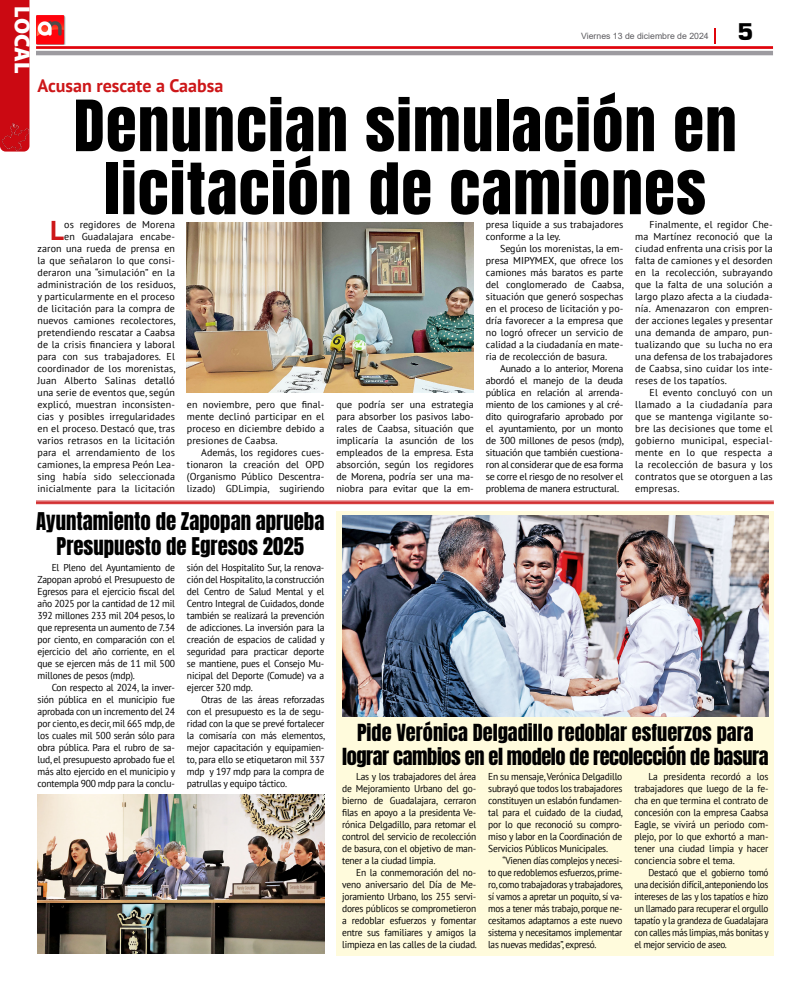
<style>
.page{position:relative;width:808px;height:1007px;background:#fff}
.page>*{position:absolute;margin:0;border:0;box-sizing:border-box;transform-origin:0 0}
.t1{font:60px/63px "Anton";letter-spacing:.02em;color:#000;text-align:center;scale:1.05 1}
.t2{font:700 27.1px "PT Sans";color:#cd1719}
.t3{font:900 25px "Eurostile";color:#000}
.t4{font:900 22px "Myriad Pro";letter-spacing:-.005em;color:#fff}
.t5{font:20.8px/24.9px "Anton";color:#000;text-align:center}
.t6{font:20px/24px "Anton";color:#000;text-align:center}
.t7{font:700 18px "PT Sans";color:#cd1719}
.t8{font:10px/12px "PT Sans";color:#000;text-align:justify}
.t9{font:10px/12px "PT Sans";color:#000;text-align:justify;scale:.96 1}
.t10{font:10px/12px "PT Sans";color:#000;text-align:justify;scale:.95 1}
.t11{font:10px/12px "PT Sans";color:#000;text-align:justify;scale:.93 1}
.t12{font:10px/12px "PT Sans";color:#000;text-align:justify;scale:.92 1}
.t13{font:8.7px "Arial";color:#5c5b5f}
</style>
<div class="page">
<svg style="left:36px;top:28px;width:737px;height:27px"></svg>
<img style="left:36px;top:16px;width:30px;height:29px">
<img style="left:187px;top:222px;width:287px;height:170px">
<hr style="left:36px;top:501px;width:738px;height:1px;background:#cd1719">
<hr style="left:36px;top:502px;width:738px;height:1px;background:#cd1719">
<hr style="left:36px;top:503px;width:738px;height:1px;background:#cd1719">
<div style="left:336px;top:510px;width:438px;height:445px;background:#fffbdc"></div>
<img style="left:38px;top:794px;width:286px;height:159px">
<img style="left:342px;top:515px;width:426px;height:201px">
<div style="left:0;top:0;width:29px;height:120px;background:#cb0912"></div>
<img style="left:0;top:120px;width:30px;height:32px">
<h3 class="t4" style="left:37px;top:6px;width:68px;rotate:90deg">LOCAL</h3>
<p class="t13" style="left:581px;top:30px;width:129px">Viernes 13 de diciembre de 2024</p>
<h3 class="t3" style="left:737px;top:18px;width:17px">5</h3>
<h3 class="t7" style="left:38px;top:73px;width:187px">Acusan rescate a Caabsa</h3>
<h1 class="t1" style="left:74px;top:99px;width:633px">Denuncian simulación en licitación de camiones</h1>
<p class="t8" style="left:38px;top:218px;width:140px;text-align:right">os regidores de Morena<br>en Guadalajara encabe-<br>zaron una rueda de prensa en la que señalaron lo que consi&shy;deraron una “simulación” en la administración de los residuos, y particularmente en el proceso de licitación para la compra de nuevos camiones recolectores, pretendiendo rescatar a Caabsa de la crisis financiera y laboral para con sus trabajadores. El coordinador de los morenistas,<br>Juan Alberto Salinas detalló una serie de eventos que, según explicó, muestran inconsisten&shy;cias y posibles irregularidades en el proceso. Destacó que, tras varios retrasos en la licitación para el arrendamiento de los camiones, la empresa Peón Lea&shy;sing había sido seleccionada inicialmente para la licitación</p>
<h2 class="t2" style="left:50px;top:213px;width:15px">L</h2>
<p class="t8" style="left:187px;top:398px;width:139px">en noviembre, pero que final&shy;mente declinó participar en el proceso en diciembre debido a presiones de Caabsa.</p>
<p class="t8" style="left:187px;top:446px;width:139px;text-indent:14px">Además, los regidores cues&shy;tionaron la creación del OPD (Organismo Público Descentra&shy;lizado) GDLimpia, sugiriendo</p>
<h3 class="t5" style="left:36px;top:510px;width:290px">Ayuntamiento de Zapopan aprueba<br>Presupuesto de Egresos 2025</h3>
<p class="t9" style="left:38px;top:561px;width:145px;text-indent:14px">El Pleno del Ayuntamiento de Zapopan aprobó el Presupuesto de Egresos para el ejercicio fiscal del año 2025 por la cantidad de 12 mil 392 millones 233 mil 204 pesos, lo que representa un aumento de 7.34 por ciento, en comparación con el ejercicio del año corriente, en el que se ejercen más de 11 mil 500 millones de pesos (mdp).</p>
<p class="t9" style="left:38px;top:681px;width:145px;text-indent:14px">Con respecto al 2024, la inver&shy;sión pública en el municipio fue aprobada con un incremento del 24 por ciento, es decir, mil 665 mdp, de los cuales mil 500 serán sólo para obra pública. Para el rubro de sa&shy;lud, el presupuesto aprobado fue el más alto ejercido en el municipio y contempla 900 mdp para la conclu-</p>
<p class="t9" style="left:187px;top:561px;width:145px">sión del Hospitalito Sur, la renova&shy;ción del Hospitalito, la construcción del Centro de Salud Mental y el Centro Integral de Cuidados, donde también se realizará la prevención de adicciones. La inversión para la creación de espacios de calidad y seguridad para practicar deporte se mantiene, pues el Consejo Mu&shy;nicipal del Deporte (Comude) va a ejercer 320 mdp.</p>
<p class="t9" style="left:187px;top:693px;width:145px;text-indent:14px">Otras de las áreas reforzadas con el presupuesto es la de segu&shy;ridad con la que se prevé fortalecer la comisaría con más elementos, mejor capacitación y equipamien&shy;to, para ello se etiquetaron mil 337 mdp y 197 mdp para la compra de patrullas y equipo táctico.</p>
<p class="t8" style="left:336px;top:398px;width:139px">que podría ser una estrategia para absorber los pasivos labo&shy;rales de Caabsa, situación que implicaría la asunción de los empleados de la empresa. Esta absorción, según los regidores de Morena, podría ser una ma&shy;niobra para evitar que la em-</p>
<p class="t8" style="left:486px;top:218px;width:139px">presa liquide a sus trabajadores conforme a la ley.</p>
<p class="t8" style="left:486px;top:242px;width:140px;text-indent:14px">Según los morenistas, la em&shy;presa MIPYMEX, que ofrece los camiones más baratos es parte del conglomerado de Caabsa, situación que generó sospechas en el proceso de licitación y po&shy;dría favorecer a la empresa que no logró ofrecer un servicio de calidad a la ciudadanía en mate&shy;ria de recolección de basura.</p>
<p class="t8" style="left:486px;top:362px;width:140px;text-indent:14px">Aunado a lo anterior, Morena abordó el manejo de la deuda pública en relación al arrenda&shy;miento de los camiones y al cré&shy;dito quirografario aprobado por el ayuntamiento, por un monto de 300 millones de pesos (mdp), situación que también cuestiona&shy;ron al considerar que de esa forma se corre el riesgo de no resolver el problema de manera estructural.</p>
<p class="t8" style="left:635px;top:218px;width:139px;text-indent:14px">Finalmente, el regidor Che&shy;ma Martínez reconoció que la ciudad enfrenta una crisis por la falta de camiones y el desorden en la recolección, subrayando que la falta de una solución a largo plazo afecta a la ciudada&shy;nía. Amenazaron con empren&shy;der acciones legales y presentar una demanda de amparo, pun&shy;tualizando que su lucha no era una defensa de los trabajadores de Caabsa, sino cuidar los inte&shy;reses de los tapatíos.</p>
<p class="t8" style="left:635px;top:386px;width:139px;text-indent:14px">El evento concluyó con un llamado a la ciudadanía para que se mantenga vigilante so&shy;bre las decisiones que tome el gobierno municipal, especial&shy;mente en lo que respecta a la recolección de basura y los contratos que se otorguen a las empresas.</p>
<h3 class="t6" style="left:342px;top:722px;width:428px">Pide Verónica Delgadillo redoblar esfuerzos para lograr cambios en el modelo de recolección de basura</h3>
<p class="t10" style="left:342px;top:770px;width:143px;text-indent:14px">Las y los trabajadores del área de Mejoramiento Urbano del go&shy;bierno de Guadalajara, cerraron filas en apoyo a la presidenta Ve&shy;rónica Delgadillo, para retomar el control del servicio de recolección de basura, con el objetivo de man&shy;tener a la ciudad limpia.</p>
<p class="t10" style="left:342px;top:866px;width:143px;text-indent:14px">En la conmemoración del no&shy;veno aniversario del Día de Me&shy;joramiento Urbano, los 255 servi&shy;dores públicos se comprometieron a redoblar esfuerzos y fomentar entre sus familiares y amigos la limpieza en las calles de la ciudad.</p>
<p class="t10" style="left:488px;top:770px;width:143px">En su mensaje, Verónica Delgadillo subrayó que todos los trabajadores constituyen un eslabón fundamen&shy;tal para el cuidado de la ciudad, por lo que reconoció su compro&shy;miso y labor en la Coordinación de Servicios Públicos Municipales.</p>
<p class="t11" style="left:488px;top:854px;width:146px;text-indent:14px">“Vienen días complejos y necesi&shy;to que redoblemos esfuerzos, prime&shy;ro, como trabajadoras y trabajadores, sí vamos a apretar un poquito, sí va&shy;mos a tener más trabajo, porque ne&shy;cesitamos adaptarnos a este nuevo sistema y necesitamos implementar las nuevas medidas”, expresó.</p>
<p class="t10" style="left:634px;top:770px;width:143px;text-indent:14px">La presidenta recordó a los trabajadores que luego de la fe&shy;cha en que termina el contrato de concesión con la empresa Caabsa Eagle, se vivirá un periodo com&shy;plejo, por lo que exhortó a man&shy;tener una ciudad limpia y hacer conciencia sobre el tema.</p>
<p class="t12" style="left:634px;top:866px;width:148px;text-indent:14px">Destacó que el gobierno tomó una decisión difícil, anteponiendo los intereses de las y los tapatíos e hizo un llamado para recuperar el orgullo tapatío y la grandeza de Guadalajara con calles más limpias, más bonitas y el mejor servicio de aseo.</p>
</div>
